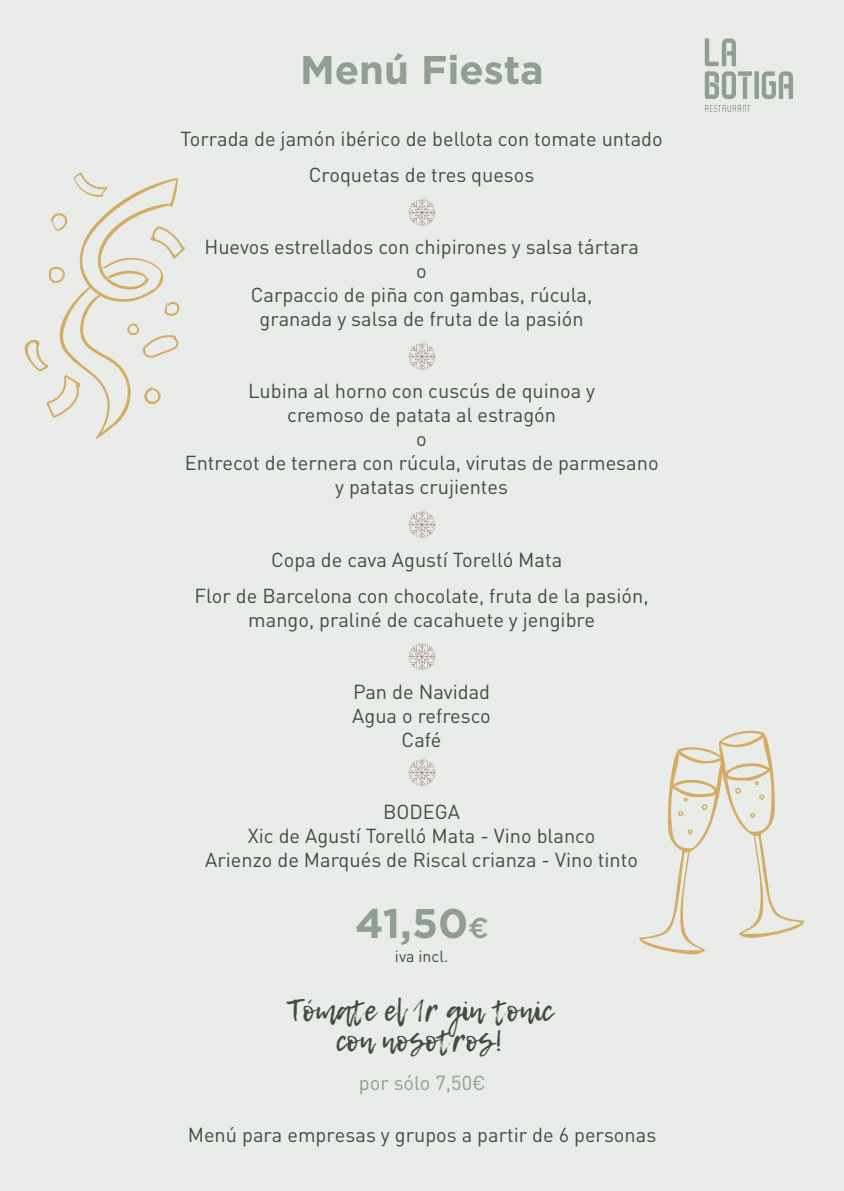
<style>
.page{position:relative;width:844px;height:1191px;background:#e9ece9}
.page>*{position:absolute;margin:0;border:0;box-sizing:border-box;transform-origin:0 0}
.t1{font:700 41.4px "Homepage Baukasten";color:#909f92}
.t2{font:700 40px "Homepage Baukasten";color:#909f92}
.t3{font:30px/30px "Lemon Tuesday";color:#404d43;text-align:center}
.t4{font:20px/24px "DIN Pro";color:#404d43;text-align:center}
.t5{font:20px "DIN Pro";color:#909f92}
.t6{font:16px "DIN Pro";color:#404d43}
.s1{font-family:"Gotham";font-weight:500;font-size:28.6px}
</style>
<div class="page">
<svg style="left:705px;top:105px;width:45px;height:7px"></svg>
<svg style="left:705px;top:38px;width:88px;height:61px"></svg>
<svg style="left:408px;top:643px;width:28px;height:27px"></svg>
<svg style="left:408px;top:759px;width:28px;height:27px"></svg>
<svg style="left:408px;top:511px;width:28px;height:27px"></svg>
<svg style="left:408px;top:343px;width:28px;height:27px"></svg>
<svg style="left:408px;top:199px;width:28px;height:27px"></svg>
<svg style="left:639px;top:730px;width:166px;height:224px"></svg>
<svg style="left:24px;top:172px;width:161px;height:267px"></svg>
<h2 class="t2" style="left:300px;top:46px;width:245px">Menú Fiesta</h2>
<p class="t4" style="left:181px;top:119px;width:484px;line-height:36px">Torrada de jamón ibérico de bellota con tomate untado<br>Croquetas de tres quesos</p>
<p class="t4" style="left:204px;top:233px;width:436px">Huevos estrellados con chipirones y salsa tártara o<br>Carpaccio de piña con gambas, rúcula,<br>granada y salsa de fruta de la pasión</p>
<p class="t4" style="left:185px;top:377px;width:475px">Lubina al horno con cuscús de quinoa y<br>cremoso de patata al estragón<br>o<br>Entrecot de ternera con rúcula, virutas de parmesano y patatas crujientes</p>
<p class="t4" style="left:195px;top:539px;width:455px;line-height:36px">Copa de cava Agustí Torelló Mata<br>Flor de Barcelona con chocolate, fruta de la pasión,</p>
<p class="t4" style="left:248px;top:605px;width:348px">mango, praliné de cacahuete y jengibre</p>
<p class="t4" style="left:352px;top:677px;width:140px">Pan de Navidad<br>Agua o refresco<br>Café</p>
<p class="t4" style="left:205px;top:797px;width:434px">BODEGA<br>Xic de Agustí Torelló Mata - Vino blanco<br>Arienzo de Marqués de Riscal crianza - Vino tinto</p>
<h1 class="t1" style="left:355px;top:899px;width:135px">41,50<span class="s1">€</span></h1>
<p class="t6" style="left:395px;top:943px;width:55px">iva incl.</p>
<h3 class="t3" style="left:287px;top:996px;width:266px">Tómate el 1r gin tonic con nosotros!</h3>
<p class="t5" style="left:359px;top:1067px;width:128px">por sólo 7,50€</p>
<p class="t4" style="left:188px;top:1120px;width:470px">Menú para empresas y grupos a partir de 6 personas</p>
</div>
